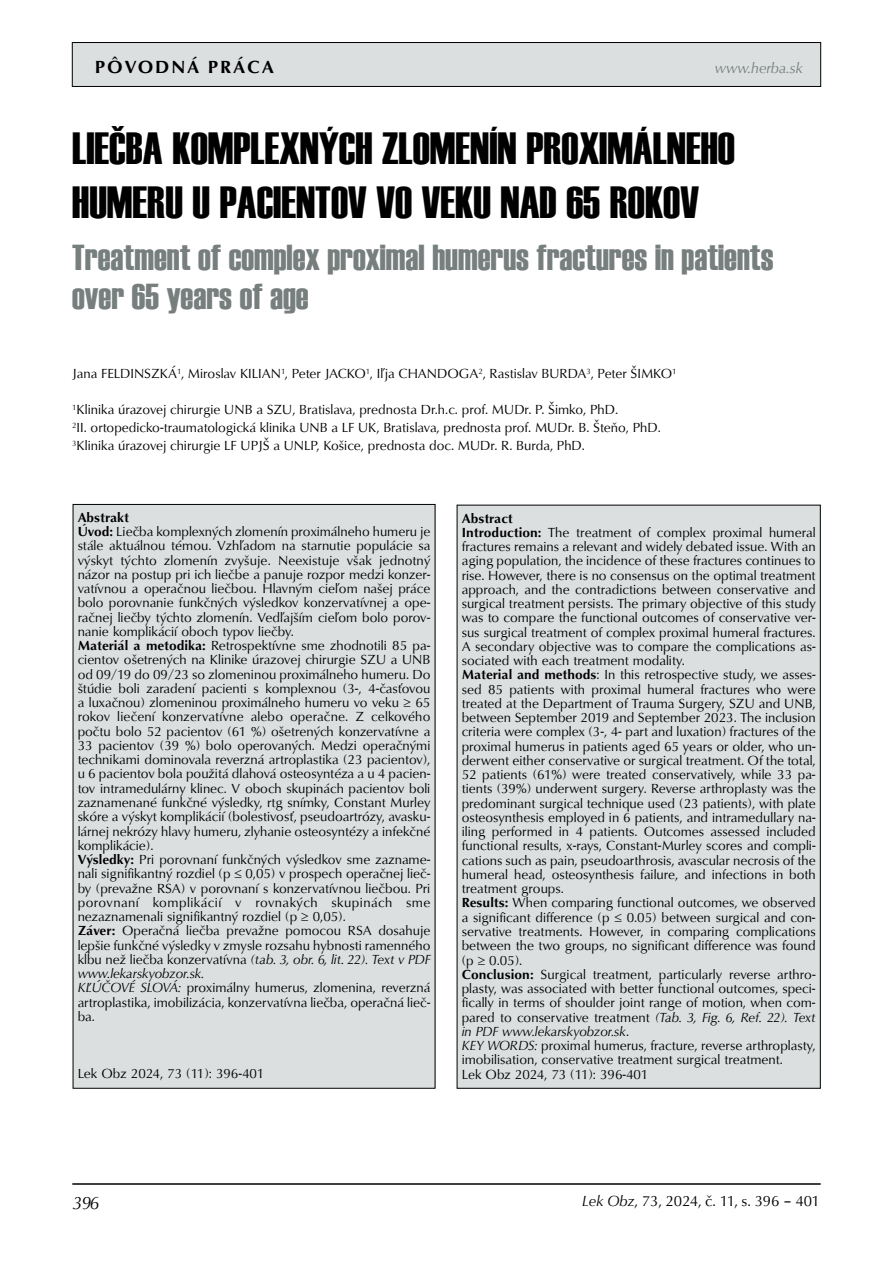
<style>
.page{position:relative;width:893px;height:1263px;background:#fff}
.page>*{position:absolute;margin:0;border:0;box-sizing:border-box;transform-origin:0 0}
.t1{font:45px/54px "Haettenschweiler";color:#000}
.t2{font:36px/39px "Haettenschweiler";color:#777e7e}
.t3{font:700 18px "URW Classico TEE";letter-spacing:.1em;color:#000}
.t4{font:italic 18px "URW Classico TEE";color:#000}
.t5{font:15px "URW Classico TEE";color:#000}
.t6{font:italic 15px "URW Classico TEE";color:#777e7e}
.t7{font:13.5px/14.2px "URW Classico TEE";color:#000}
.s1{font-weight:700}
.s2{font-style:italic}
</style>
<div class="page">
<div style="left:72px;top:43px;width:749px;height:43px;background:#dcdfe0"></div>
<div style="left:72px;top:42px;width:749px;height:45px;border:1px solid #000"></div>
<hr style="left:72px;top:1183px;width:749px;height:2px;background:#000">
<div style="left:73px;top:504px;width:362px;height:584px;background:#dcdfe0"></div>
<div style="left:457px;top:505px;width:363px;height:583px;background:#dcdfe0"></div>
<h3 class="t3" style="left:95px;top:56px;width:181px">Pôvodná práca</h3>
<p class="t6" style="left:715px;top:59px;width:90px">www.herba.sk</p>
<h1 class="t1" style="left:72px;top:121px;width:664px">LIEČBA KOMPLEXNÝCH ZLOMENÍN PROXIMÁLNEHO<br>HUMERU U PACIENTOV VO VEKU NAD 65 ROKOV</h1>
<h2 class="t2" style="left:72px;top:238px;width:703px">Treatment of complex proximal humerus fractures in patients over 65 years of age</h2>
<p class="t7" style="left:72px;top:367px;width:606px">Jana FELDINSZKÁ<sup>1</sup>, Miroslav KILIAN<sup>1</sup>, Peter JACKO<sup>1</sup>, Iľja CHANDOGA<sup>2</sup>, Rastislav BURDA<sup>3</sup>, Peter ŠIMKO<sup>1</sup></p>
<p class="t7" style="left:72px;top:401px;width:590px;line-height:18px"><sup>1</sup>Klinika úrazovej chirurgie UNB a SZU, Bratislava, prednosta Dr.h.c. prof. MUDr. P. Šimko, PhD.<br><sup>2</sup>II. ortopedicko-traumatologická klinika UNB a LF UK, Bratislava, prednosta prof. MUDr. B. Šteňo, PhD.<br><sup>3</sup>Klinika úrazovej chirurgie LF UPJŠ a UNLP, Košice, prednosta doc. MUDr. R. Burda, PhD.</p>
<p class="t7" style="left:78px;top:510px;width:354px"><span class="s1">Abstrakt<br>Úvod:</span> Liečba komplexných zlomenín proximálneho humeru je stále aktuálnou témou. Vzhľadom na starnutie populácie sa výskyt týchto zlomenín zvyšuje. Neexistuje však jednotný názor na postup pri ich liečbe a panuje rozpor medzi konzer&shy;vatívnou a operačnou liečbou. Hlavným cieľom našej práce bolo porovnanie funkčných výsledkov konzervatívnej a ope&shy;račnej liečby týchto zlomenín. Vedľajším cieľom bolo porov&shy;nanie komplikácií oboch typov liečby.<br><span class="s1">Materiál a metodika:</span> Retrospektívne sme zhodnotili 85 pa&shy;cientov ošetrených na Klinike úrazovej chirurgie SZU a UNB od 09/19 do 09/23 so zlomeninou proximálneho humeru. Do štúdie boli zaradení pacienti s komplexnou (3-, 4-časťovou a luxačnou) zlomeninou proximálneho humeru vo veku ≥ 65 rokov liečení konzervatívne alebo operačne. Z celkového počtu bolo 52 pacientov (61 %) ošetrených konzervatívne a 33 pacientov (39 %) bolo operovaných. Medzi operačnými technikami dominovala reverzná artroplastika (23 pacientov), u 6 pacientov bola použitá dlahová osteosyntéza a u 4 pacien&shy;tov intramedulárny klinec. V oboch skupinách pacientov boli zaznamenané funkčné výsledky, rtg snímky, Constant Murley skóre a výskyt komplikácií (bolestivosť, pseudoartrózy, avasku&shy;lárnej nekrózy hlavy humeru, zlyhanie osteosyntézy a infekčné komplikácie).<br><span class="s1">Výsledky:</span> Pri porovnaní funkčných výsledkov sme zazname&shy;nali signifikantný rozdiel (p ≤ 0,05) v prospech operačnej lieč&shy;by (prevažne RSA) v porovnaní s konzervatívnou liečbou. Pri porovnaní komplikácií v rovnakých skupinách sme nezaznamenali signifikantný rozdiel (p ≥ 0,05).<br><span class="s1">Záver:</span> Operačná liečba prevažne pomocou RSA dosahuje lepšie funkčné výsledky v zmysle rozsahu hybnosti ramenného kĺbu než liečba konzervatívna <span class="s2">(tab. 3, obr. 6, lit. 22). Text v PDF www.lekarskyobzor.sk.<br>KĽÚČOVÉ SLOVÁ:</span> proximálny humerus, zlomenina, reverzná artroplastika, imobilizácia, konzervatívna liečba, operačná lieč&shy;ba.</p>
<p class="t7" style="left:78px;top:1066px;width:188px">Lek Obz 2024, 73 (11): 396-401</p>
<p class="t7" style="left:462px;top:511px;width:355px"><span class="s1">Abstract<br>Introduction:</span> The treatment of complex proximal humeral fractures remains a relevant and widely debated issue. With an aging population, the incidence of these fractures continues to rise. However, there is no consensus on the optimal treatment approach, and the contradictions between conservative and surgical treatment persists. The primary objective of this study was to compare the functional outcomes of conservative ver&shy;sus surgical treatment of complex proximal humeral fractures.<br>A secondary objective was to compare the complications as&shy;sociated with each treatment modality.<br><span class="s1">Material and methods</span>: In this retrospective study, we asses&shy;sed 85 patients with proximal humeral fractures who were treated at the Department of Trauma Surgery, SZU and UNB, between September 2019 and September 2023. The inclusion criteria were complex (3-, 4- part and luxation) fractures of the proximal humerus in patients aged 65 years or older, who un&shy;derwent either conservative or surgical treatment. Of the total, 52 patients (61%) were treated conservatively, while 33 pa&shy;tients (39%) underwent surgery. Reverse arthroplasty was the predominant surgical technique used (23 patients), with plate osteosynthesis employed in 6 patients, and intramedullary na&shy;iling performed in 4 patients. Outcomes assessed included functional results, x-rays, Constant-Murley scores and compli&shy;cations such as pain, pseudoarthrosis, avascular necrosis of the humeral head, osteosynthesis failure, and infections in both treatment groups.<br><span class="s1">Results:</span> When comparing functional outcomes, we observed a significant difference (p ≤ 0.05) between surgical and con&shy;servative treatments. However, in comparing complications between the two groups, no significant difference was found (p ≥ 0.05).<br><span class="s1">Conclusion:</span> Surgical treatment, particularly reverse arthro&shy;plasty, was associated with better functional outcomes, speci&shy;fically in terms of shoulder joint range of motion, when com&shy;pared to conservative treatment <span class="s2">(Tab. 3, Fig. 6, Ref. 22). Text in PDF www.lekarskyobzor.sk</span>.<br><span class="s2">KEY WORDS:</span> proximal humerus, fracture, reverse arthroplasty, imobilisation, conservative treatment surgical treatment.<br>Lek Obz 2024, 73 (11): 396-401</p>
<h3 class="t4" style="left:73px;top:1191px;width:27px">396</h3>
<p class="t5" style="left:582px;top:1191px;width:239px"><span class="s2">Lek Obz</span>, 73, 2024, č. 11, s. 396 – 401</p>
</div>
